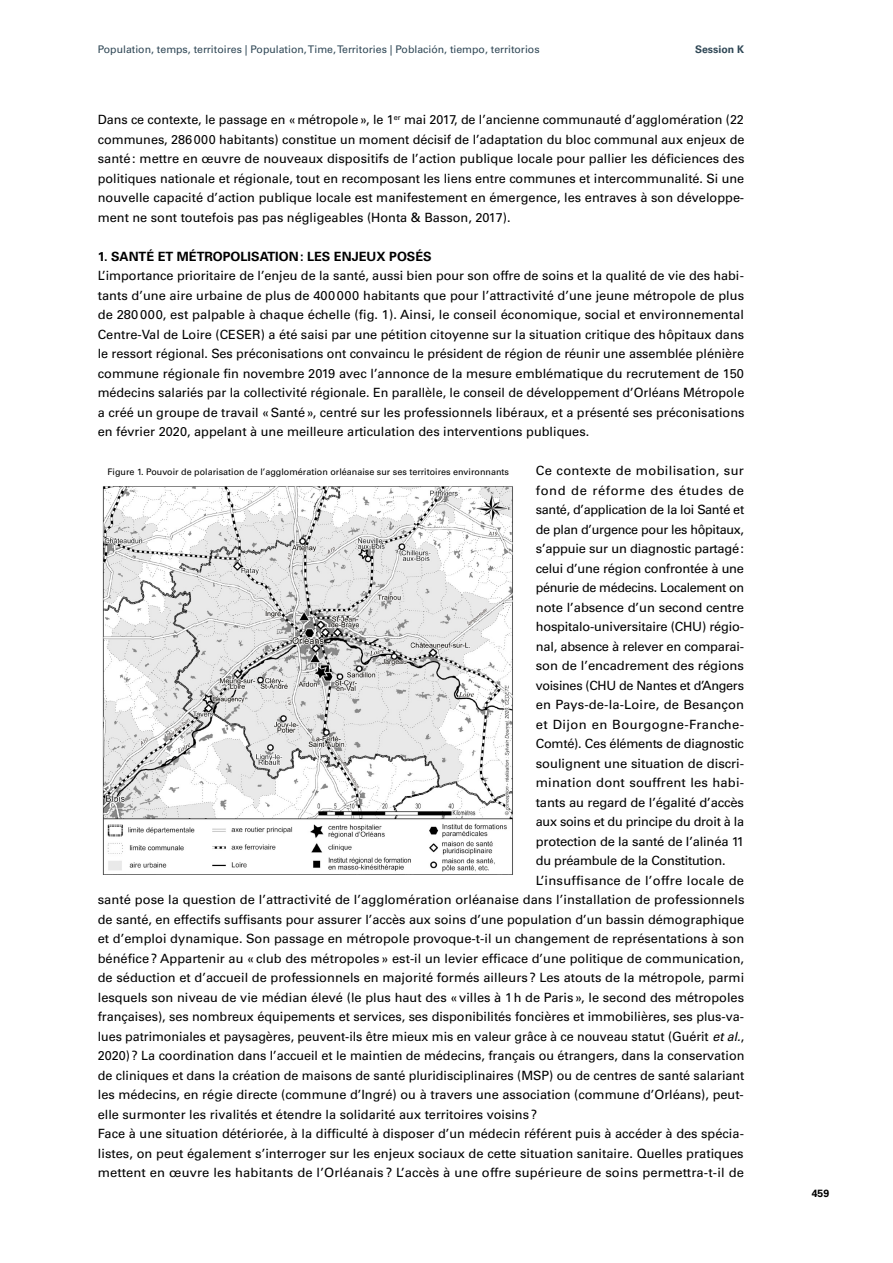
<style>
.page{position:relative;width:893px;height:1263px;background:#fff}
.page>*{position:absolute;margin:0;border:0;box-sizing:border-box;transform-origin:0 0}
.texte_courant{font:12.75px/19.5px "Univers LT";color:#000;text-align:justify}
.inter_1{font:700 12.75px "Univers LT";color:#000}
.t1{font:10.5px "Univers LT";color:#2f4755}
.t2{font:700 10.5px "Univers LT";color:#2f4755}
.t3{font:700 10.5px "Univers LT";color:#000}
.t4{font:9px "Univers LT";color:#000}
.s1{font-style:italic}
</style>
<div class="page">
<img style="left:102px;top:486px;width:411px;height:388px">
<p class="t1" style="left:98px;top:43px;width:443px">Population, temps, territoires | Population, Time, Territories | Población, tiempo, territorios</p>
<p class="t2" style="left:695px;top:43px;width:51px">Session K</p>
<p class="texte_courant" style="left:98px;top:110px;width:648px">Dans ce contexte, le passage en «métropole», le 1<sup>er</sup> mai 2017, de l’ancienne communauté d’agglomération (22 communes, 286000 habitants) constitue un moment décisif de l’adaptation du bloc communal aux enjeux de santé: mettre en œuvre de nouveaux dispositifs de l’action publique locale pour pallier les déficiences des politiques nationale et régionale, tout en recomposant les liens entre communes et intercommunalité. Si une nouvelle capacité d’action publique locale est manifestement en émergence, les entraves à son développe&shy;ment ne sont toutefois pas pas négligeables (Honta &amp; Basson, 2017).</p>
<p class="inter_1" style="left:98px;top:249px;width:335px">1. SANTÉ ET MÉTROPOLISATION: LES ENJEUX POSÉS</p>
<p class="texte_courant" style="left:98px;top:266px;width:648px">L’importance prioritaire de l’enjeu de la santé, aussi bien pour son offre de soins et la qualité de vie des habi&shy;tants d’une aire urbaine de plus de 400000 habitants que pour l’attractivité d’une jeune métropole de plus de 280000, est palpable à chaque échelle (fig. 1). Ainsi, le conseil économique, social et environnemental Centre-Val de Loire (CESER) a été saisi par une pétition citoyenne sur la situation critique des hôpitaux dans le ressort régional. Ses préconisations ont convaincu le président de région de réunir une assemblée plénière commune régionale fin novembre 2019 avec l’annonce de la mesure emblématique du recrutement de 150 médecins salariés par la collectivité régionale. En parallèle, le conseil de développement d’Orléans Métropole a créé un groupe de travail «Santé», centré sur les professionnels libéraux, et a présenté ses préconisations en février 2020, appelant à une meilleure articulation des interventions publiques.</p>
<p class="texte_courant" style="left:536px;top:461px;width:210px">Ce contexte de mobilisation, sur fond de réforme des études de santé, d’application de la loi Santé et de plan d’urgence pour les hôpitaux, s’appuie sur un diagnostic partagé: celui d’une région confrontée à une pénurie de médecins. Localement on note l’absence d’un second centre hospitalo-universitaire (CHU) régio&shy;nal, absence à relever en comparai&shy;son de l’encadrement des régions voisines (CHU de Nantes et d’Angers en Pays-de-la-Loire, de Besançon et Dijon en Bourgogne-Franche-Comté). Ces éléments de diagnostic soulignent une situation de discri&shy;mination dont souffrent les habi&shy;tants au regard de l’égalité d’accès aux soins et du principe du droit à la protection de la santé de l’alinéa 11 du préambule de la Constitution.</p>
<p class="texte_courant" style="left:98px;top:870px;width:648px;text-indent:438px">L’insuffisance de l’offre locale de santé pose la question de l’attractivité de l’agglomération orléanaise dans l’installation de professionnels de santé, en effectifs suffisants pour assurer l’accès aux soins d’une population d’un bassin démographique et d’emploi dynamique. Son passage en métropole provoque-t-il un changement de représentations à son bénéfice? Appartenir au «club des métropoles» est-il un levier efficace d’une politique de communication, de séduction et d’accueil de professionnels en majorité formés ailleurs? Les atouts de la métropole, parmi lesquels son niveau de vie médian élevé (le plus haut des «villes à 1h de Paris», le second des métropoles françaises), ses nombreux équipements et services, ses disponibilités foncières et immobilières, ses plus-va&shy;lues patrimoniales et paysagères, peuvent-ils être mieux mis en valeur grâce à ce nouveau statut (Guérit <span class="s1">et al.</span>, 2020)? La coordination dans l’accueil et le maintien de médecins, français ou étrangers, dans la conservation de cliniques et dans la création de maisons de santé pluridisciplinaires (MSP) ou de centres de santé salariant les médecins, en régie directe (commune d’Ingré) ou à travers une association (commune d’Orléans), peut&shy;elle surmonter les rivalités et étendre la solidarité aux territoires voisins?</p>
<p class="texte_courant" style="left:98px;top:1124px;width:648px">Face à une situation détériorée, à la difficulté à disposer d’un médecin référent puis à accéder à des spécia&shy;listes, on peut également s’interroger sur les enjeux sociaux de cette situation sanitaire. Quelles pratiques mettent en œuvre les habitants de l’Orléanais ? L’accès à une offre supérieure de soins permettra-t-il de</p>
<p class="t4" style="left:108px;top:467px;width:403px">Figure 1. Pouvoir de polarisation de l’agglomération orléanaise sur ses territoires environnants</p>
<p class="t3" style="left:812px;top:1187px;width:19px">459</p>
</div>
